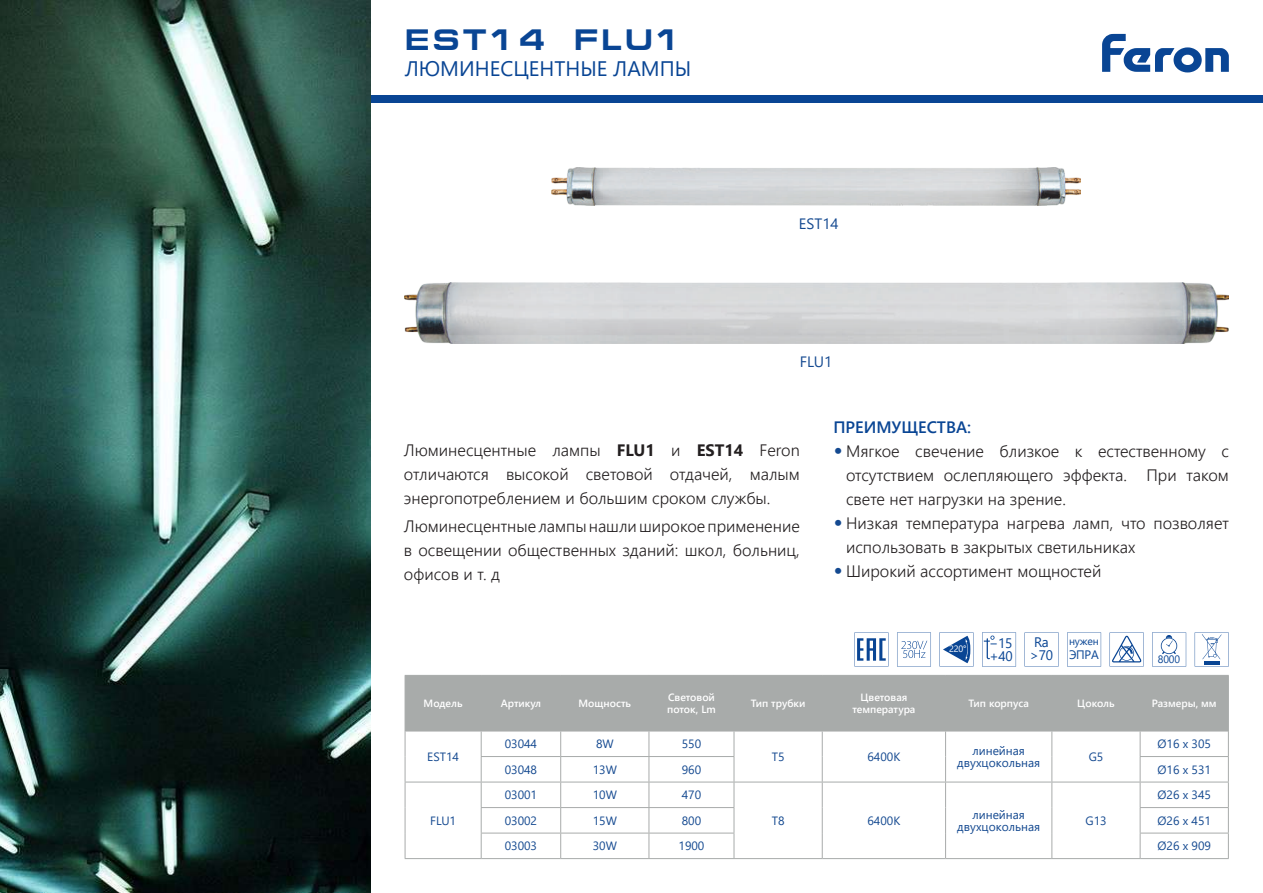
<style>
.page{position:relative;width:1263px;height:893px;background:#fff}
.page>*{position:absolute;margin:0;border:0;box-sizing:border-box;transform-origin:0 0}
.t1{font:700 30px "Europe Ext";letter-spacing:.1em;color:#094594}
.t2{font:21px "Segoe UI";color:#094594}
.t3{font:300 16.5px/24px "Segoe UI";color:#231f20;text-align:justify}
.t4{font:600 16.5px "Segoe UI";color:#094594}
.t5{font:15px "Segoe UI";color:#144990}
.t6{font:13.8px/12.9px "Segoe UI";letter-spacing:-.02em;color:#094594}
.t7{font:12.3px "Segoe UI";color:#094594}
.t8{font:12px/12px "Segoe UI";color:#144990;text-align:center}
.t9{font:10.65px "Segoe UI";letter-spacing:-.02em;color:#094594}
.t10{font:600 10.5px/12px "Segoe UI";color:#fff}
.t11{font:9.15px "Segoe UI";color:#fff}
.s1{font-weight:700}
.s2{font-weight:700;font-size:22.5px;color:#144990}
</style>
<div class="page">
<div style="left:406px;top:676px;width:822px;height:55px;background:#a8abaa"></div>
<hr style="left:405px;top:675px;width:76px;height:1px;background:#a8abaa">
<hr style="left:405px;top:676px;width:1px;height:55px;background:#a8abaa">
<hr style="left:481px;top:675px;width:80px;height:1px;background:#a8abaa">
<hr style="left:481px;top:676px;width:1px;height:55px;background:#a8abaa">
<hr style="left:561px;top:675px;width:88px;height:1px;background:#a8abaa">
<hr style="left:560px;top:676px;width:1px;height:55px;background:#a8abaa">
<hr style="left:649px;top:675px;width:85px;height:1px;background:#a8abaa">
<hr style="left:649px;top:676px;width:1px;height:55px;background:#a8abaa">
<hr style="left:734px;top:675px;width:88px;height:1px;background:#a8abaa">
<hr style="left:734px;top:676px;width:1px;height:55px;background:#a8abaa">
<hr style="left:822px;top:675px;width:123px;height:1px;background:#a8abaa">
<hr style="left:822px;top:676px;width:1px;height:55px;background:#a8abaa">
<hr style="left:945px;top:675px;width:107px;height:1px;background:#a8abaa">
<hr style="left:945px;top:676px;width:1px;height:55px;background:#a8abaa">
<hr style="left:1052px;top:675px;width:88px;height:1px;background:#a8abaa">
<hr style="left:1051px;top:676px;width:1px;height:55px;background:#a8abaa">
<hr style="left:1140px;top:675px;width:89px;height:1px;background:#a8abaa">
<hr style="left:1140px;top:676px;width:1px;height:55px;background:#a8abaa">
<hr style="left:1228px;top:676px;width:1px;height:55px;background:#a8abaa">
<hr style="left:405px;top:731px;width:76px;height:1px;background:#a8abaa">
<hr style="left:405px;top:858px;width:76px;height:1px;background:#a8abaa">
<hr style="left:405px;top:782px;width:76px;height:1px;background:#a8abaa">
<svg style="left:405px;top:731px;width:1px;height:127px"></svg>
<hr style="left:481px;top:731px;width:80px;height:1px;background:#a8abaa">
<hr style="left:649px;top:731px;width:85px;height:1px;background:#a8abaa">
<hr style="left:822px;top:731px;width:123px;height:1px;background:#a8abaa">
<hr style="left:823px;top:782px;width:122px;height:1px;background:#a8abaa">
<hr style="left:481px;top:858px;width:80px;height:1px;background:#a8abaa">
<hr style="left:649px;top:858px;width:85px;height:1px;background:#a8abaa">
<hr style="left:822px;top:858px;width:123px;height:1px;background:#a8abaa">
<svg style="left:945px;top:732px;width:1px;height:126px"></svg>
<hr style="left:561px;top:731px;width:88px;height:1px;background:#a8abaa">
<hr style="left:734px;top:731px;width:88px;height:1px;background:#a8abaa">
<hr style="left:945px;top:731px;width:107px;height:1px;background:#a8abaa">
<hr style="left:945px;top:782px;width:106px;height:1px;background:#a8abaa">
<hr style="left:561px;top:858px;width:88px;height:1px;background:#a8abaa">
<hr style="left:734px;top:858px;width:88px;height:1px;background:#a8abaa">
<hr style="left:945px;top:858px;width:107px;height:1px;background:#a8abaa">
<hr style="left:561px;top:756px;width:88px;height:1px;background:#a8abaa">
<hr style="left:561px;top:782px;width:88px;height:1px;background:#a8abaa">
<hr style="left:734px;top:782px;width:89px;height:1px;background:#a8abaa">
<hr style="left:561px;top:807px;width:88px;height:1px;background:#a8abaa">
<hr style="left:561px;top:833px;width:88px;height:1px;background:#a8abaa">
<svg style="left:560px;top:731px;width:1px;height:127px"></svg>
<svg style="left:734px;top:731px;width:1px;height:127px"></svg>
<svg style="left:822px;top:731px;width:1px;height:127px"></svg>
<hr style="left:1052px;top:731px;width:88px;height:1px;background:#a8abaa">
<hr style="left:1140px;top:731px;width:88px;height:1px;background:#a8abaa">
<hr style="left:1052px;top:858px;width:88px;height:1px;background:#a8abaa">
<hr style="left:1140px;top:858px;width:89px;height:1px;background:#a8abaa">
<hr style="left:1140px;top:756px;width:89px;height:1px;background:#a8abaa">
<hr style="left:1051px;top:782px;width:89px;height:1px;background:#a8abaa">
<hr style="left:1140px;top:782px;width:89px;height:1px;background:#a8abaa">
<svg style="left:1051px;top:731px;width:1px;height:127px"></svg>
<hr style="left:481px;top:756px;width:80px;height:1px;background:#a8abaa">
<hr style="left:649px;top:756px;width:85px;height:1px;background:#a8abaa">
<hr style="left:481px;top:782px;width:80px;height:1px;background:#a8abaa">
<hr style="left:649px;top:782px;width:85px;height:1px;background:#a8abaa">
<hr style="left:481px;top:807px;width:80px;height:1px;background:#a8abaa">
<hr style="left:649px;top:807px;width:85px;height:1px;background:#a8abaa">
<hr style="left:481px;top:833px;width:80px;height:1px;background:#a8abaa">
<svg style="left:481px;top:731px;width:1px;height:127px"></svg>
<hr style="left:649px;top:833px;width:85px;height:1px;background:#a8abaa">
<svg style="left:649px;top:731px;width:1px;height:127px"></svg>
<hr style="left:1140px;top:807px;width:89px;height:1px;background:#a8abaa">
<hr style="left:1140px;top:833px;width:89px;height:1px;background:#a8abaa">
<svg style="left:1140px;top:731px;width:1px;height:127px"></svg>
<svg style="left:1228px;top:731px;width:1px;height:127px"></svg>
<div style="left:371px;top:95px;width:892px;height:7px;background:#094594"></div>
<svg style="left:1102px;top:34px;width:127px;height:38px"></svg>
<img style="left:0;top:0;width:371px;height:893px">
<img style="left:404px;top:283px;width:825px;height:60px">
<svg style="left:982px;top:632px;width:34px;height:34px"></svg>
<svg style="left:897px;top:632px;width:34px;height:34px"></svg>
<svg style="left:1195px;top:632px;width:34px;height:34px"></svg>
<svg style="left:1152px;top:632px;width:34px;height:34px"></svg>
<svg style="left:1109px;top:632px;width:35px;height:34px"></svg>
<svg style="left:939px;top:632px;width:34px;height:34px"></svg>
<svg style="left:854px;top:632px;width:34px;height:34px"></svg>
<svg style="left:1024px;top:632px;width:34px;height:34px"></svg>
<svg style="left:1067px;top:632px;width:34px;height:34px"></svg>
<img style="left:552px;top:168px;width:529px;height:37px">
<h1 class="t1" style="left:405px;top:24px;width:278px">EST14 FLU1</h1>
<p class="t2" style="left:405px;top:49px;width:288px">ЛЮМИНЕСЦЕНТНЫЕ ЛАМПЫ</p>
<p class="t5" style="left:799px;top:209px;width:41px">EST14</p>
<p class="t5" style="left:800px;top:347px;width:34px">FLU1</p>
<p class="t3" style="left:404px;top:436px;width:397px">Люминесцентные лампы <span class="s1">FLU1</span> и <span class="s1">EST14</span> Feron отличаются высокой световой отдачей, малым энергопотреблением и большим сроком службы.</p>
<p class="t3" style="left:404px;top:513px;width:397px">Люминесцентные лампы нашли широкое применение в освещении общественных зданий: школ, больниц, офисов и т. д</p>
<p class="t4" style="left:833px;top:411px;width:139px">ПРЕИМУЩЕСТВА:</p>
<p class="t3" style="left:846px;top:437px;width:384px;text-indent:-13px"><span class="s2">•</span> Мягкое свечение близкое к естественному с отсутствием ослепляющего эффекта. При таком свете нет нагрузки на зрение.</p>
<p class="t3" style="left:846px;top:509px;width:384px;text-indent:-13px"><span class="s2">•</span> Низкая температура нагрева ламп, что позволяет использовать в закрытых светильниках</p>
<p class="t3" style="left:833px;top:557px;width:269px"><span class="s2">•</span> Широкий ассортимент мощностей</p>
<p class="t11" style="left:949px;top:640px;width:19px">220°</p>
<p class="t6" style="left:989px;top:635px;width:25px">−15 +40</p>
<p class="t6" style="left:1034px;top:635px;width:16px">Ra</p>
<p class="t6" style="left:1030px;top:647px;width:25px">&gt;70</p>
<p class="t9" style="left:1069px;top:631px;width:31px">нужен</p>
<p class="t7" style="left:1069px;top:642px;width:31px">ЭПРА</p>
<p class="t9" style="left:1158px;top:649px;width:24px">8000</p>
<p class="t10" style="left:424px;top:696px;width:40px">Модель</p>
<p class="t10" style="left:501px;top:696px;width:42px">Артикул</p>
<p class="t10" style="left:579px;top:696px;width:54px">Мощность</p>
<p class="t10" style="left:667px;top:690px;width:50px">Световой поток, Lm</p>
<p class="t10" style="left:751px;top:696px;width:56px">Тип трубки</p>
<p class="t10" style="left:852px;top:690px;width:64px;text-align:center">Цветовая температура</p>
<p class="t10" style="left:968px;top:696px;width:62px">Тип корпуса</p>
<p class="t10" style="left:1077px;top:696px;width:39px">Цоколь</p>
<p class="t10" style="left:1152px;top:696px;width:66px">Размеры, мм</p>
<p class="t8" style="left:427px;top:750px;width:33px">EST14</p>
<p class="t8" style="left:1157px;top:737px;width:55px">Ø16 х 305</p>
<p class="t8" style="left:505px;top:737px;width:34px">03044</p>
<p class="t8" style="left:596px;top:737px;width:19px">8W</p>
<p class="t8" style="left:682px;top:737px;width:21px">550</p>
<p class="t8" style="left:772px;top:750px;width:14px">T5</p>
<p class="t8" style="left:867px;top:750px;width:34px">6400K</p>
<p class="t8" style="left:957px;top:744px;width:84px">линейная двухцокольная</p>
<p class="t8" style="left:1089px;top:750px;width:16px">G5</p>
<p class="t8" style="left:505px;top:762px;width:34px">03048</p>
<p class="t8" style="left:593px;top:762px;width:26px">13W</p>
<p class="t8" style="left:682px;top:762px;width:21px">960</p>
<p class="t8" style="left:1157px;top:762px;width:55px">Ø16 х 531</p>
<p class="t8" style="left:430px;top:813px;width:27px">FLU1</p>
<p class="t8" style="left:505px;top:788px;width:34px">03001</p>
<p class="t8" style="left:593px;top:788px;width:26px">10W</p>
<p class="t8" style="left:682px;top:788px;width:21px">470</p>
<p class="t8" style="left:1157px;top:788px;width:55px">Ø26 х 345</p>
<p class="t8" style="left:772px;top:813px;width:14px">T8</p>
<p class="t8" style="left:867px;top:813px;width:34px">6400K</p>
<p class="t8" style="left:957px;top:807px;width:84px">линейная двухцокольная</p>
<p class="t8" style="left:1085px;top:813px;width:23px">G13</p>
<p class="t8" style="left:505px;top:813px;width:34px">03002</p>
<p class="t8" style="left:593px;top:813px;width:26px">15W</p>
<p class="t8" style="left:682px;top:813px;width:21px">800</p>
<p class="t8" style="left:1157px;top:813px;width:55px">Ø26 х 451</p>
<p class="t8" style="left:505px;top:839px;width:34px">03003</p>
<p class="t8" style="left:593px;top:839px;width:26px">30W</p>
<p class="t8" style="left:678px;top:839px;width:27px">1900</p>
<p class="t8" style="left:1157px;top:839px;width:55px">Ø26 х 909</p>
</div>
